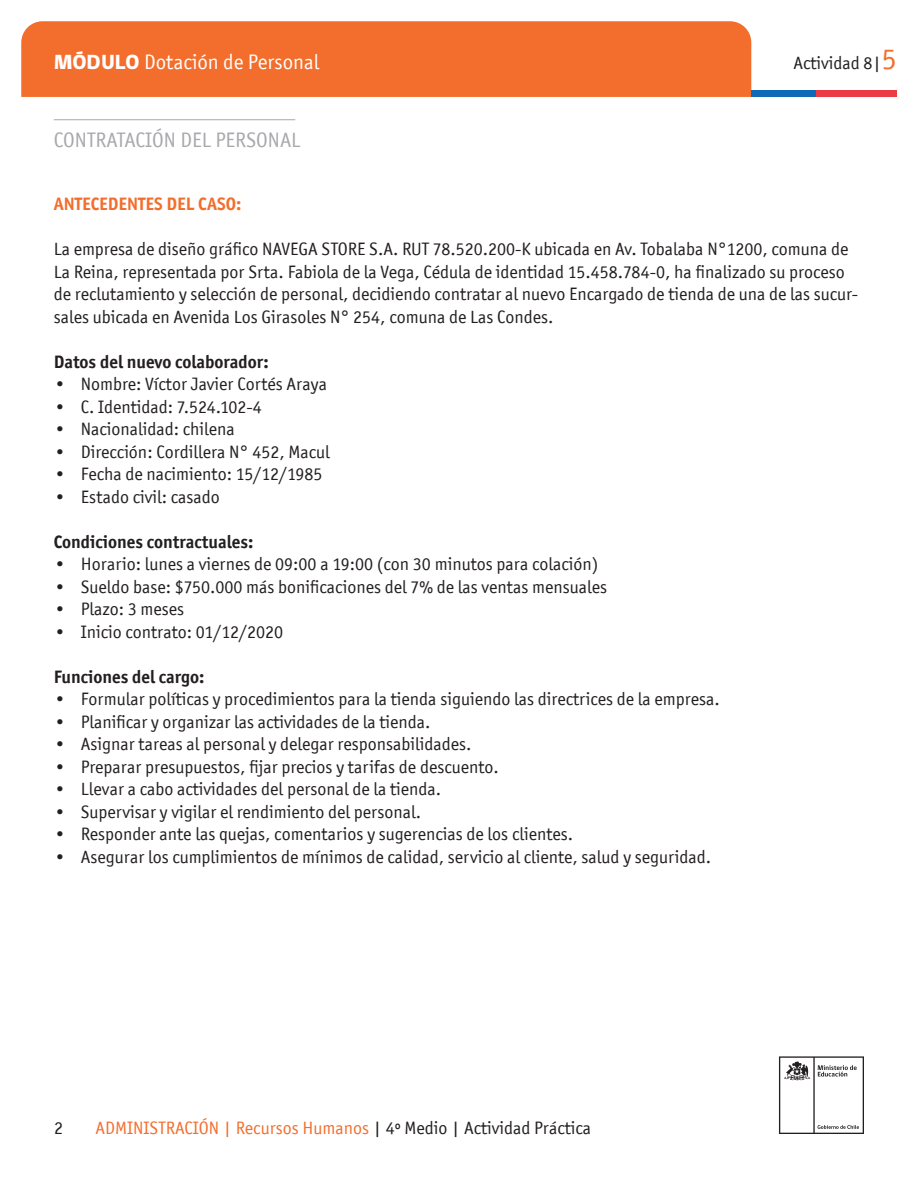
<style>
.page{position:relative;width:918px;height:1188px;background:#fff}
.page>*{position:absolute;margin:0;border:0;box-sizing:border-box;transform-origin:0 0}
.t1{font:21px "Officina San ITC";color:#fff}
.t2{font:21px "Officina San ITC";color:#a8a9ad}
.t3{font:18px/22.5px "Officina San ITC";color:#231f20}
.t4{font:700 18px "Officina San ITC";color:#231f20}
.t5{font:18px "Officina San ITC";color:#f36e2d}
.t6{font:700 18px "Officina San ITC";color:#f36e2d}
.s1{font-family:"gob CL";font-weight:800}
.s2{font-size:30px;color:#f36e2d}
.s3{color:#231f20}
</style>
<div class="page">
<svg style="left:779px;top:1056px;width:85px;height:78px"></svg>
<div style="left:21px;top:21px;width:730px;height:76px;background:#f36e2d"></div>
<div style="left:751px;top:90px;width:65px;height:7px;background:#0f69b4"></div>
<div style="left:816px;top:90px;width:81px;height:7px;background:#eb3c46"></div>
<hr style="left:54px;top:119px;width:241px;height:1px;background:#a8a9ad">
<p class="t1" style="left:54px;top:50px;width:267px"><span class="s1">MÓDULO</span> Dotación de Personal</p>
<p class="t3" style="left:794px;top:52px;width:105px">Actividad 8|<span class="s2">5</span></p>
<p class="t2" style="left:54px;top:128px;width:248px">CONTRATACIÓN DEL PERSONAL</p>
<p class="t6" style="left:54px;top:193px;width:189px">ANTECEDENTES DEL CASO:</p>
<p class="t3" style="left:54px;top:238px;width:806px">La empresa de diseño gráfico NAVEGA STORE S.A. RUT 78.520.200-K ubicada en Av. Tobalaba N°1200, comuna de La Reina, representada por Srta. Fabiola de la Vega, Cédula de identidad 15.458.784-0, ha finalizado su proceso de reclutamiento y selección de personal, decidiendo contratar al nuevo Encargado de tienda de una de las sucur&shy;sales ubicada en Avenida Los Girasoles N° 254, comuna de Las Condes.</p>
<p class="t4" style="left:54px;top:350px;width:217px">Datos del nuevo colaborador:</p>
<p class="t3" style="left:54px;top:373px;width:275px">• Nombre: Víctor Javier Cortés Araya</p>
<p class="t3" style="left:54px;top:395px;width:210px">• C. Identidad: 7.524.102-4</p>
<p class="t3" style="left:54px;top:418px;width:183px">• Nacionalidad: chilena</p>
<p class="t3" style="left:54px;top:440px;width:278px">• Dirección: Cordillera N° 452, Macul</p>
<p class="t3" style="left:54px;top:463px;width:270px">• Fecha de nacimiento: 15/12/1985</p>
<p class="t3" style="left:54px;top:485px;width:168px">• Estado civil: casado</p>
<p class="t4" style="left:54px;top:530px;width:201px">Condiciones contractuales:</p>
<p class="t3" style="left:54px;top:553px;width:546px">• Horario: lunes a viernes de 09:00 a 19:00 (con 30 minutos para colación)</p>
<p class="t3" style="left:54px;top:575px;width:555px">• Sueldo base: $750.000 más bonificaciones del 7% de las ventas mensuales</p>
<p class="t3" style="left:54px;top:598px;width:132px">• Plazo: 3 meses</p>
<p class="t3" style="left:54px;top:620px;width:231px">• Inicio contrato: 01/12/2020</p>
<p class="t4" style="left:54px;top:665px;width:152px">Funciones del cargo:</p>
<p class="t3" style="left:54px;top:688px;width:667px">• Formular políticas y procedimientos para la tienda siguiendo las directrices de la empresa.</p>
<p class="t3" style="left:54px;top:710px;width:378px">• Planificar y organizar las actividades de la tienda.</p>
<p class="t3" style="left:54px;top:733px;width:419px">• Asignar tareas al personal y delegar responsabilidades.</p>
<p class="t3" style="left:54px;top:755px;width:447px">• Preparar presupuestos, fijar precios y tarifas de descuento.</p>
<p class="t3" style="left:54px;top:778px;width:389px">• Llevar a cabo actividades del personal de la tienda.</p>
<p class="t3" style="left:54px;top:800px;width:369px">• Supervisar y vigilar el rendimiento del personal.</p>
<p class="t3" style="left:54px;top:823px;width:521px">• Responder ante las quejas, comentarios y sugerencias de los clientes.</p>
<p class="t3" style="left:54px;top:845px;width:659px">• Asegurar los cumplimientos de mínimos de calidad, servicio al cliente, salud y seguridad.</p>
<p class="t3" style="left:54px;top:1117px;width:10px">2</p>
<p class="t5" style="left:95px;top:1118px;width:497px">ADMINISTRACIÓN | Recursos Humanos <span class="s3">| 4º Medio | Actividad Práctica</span></p>
</div>
